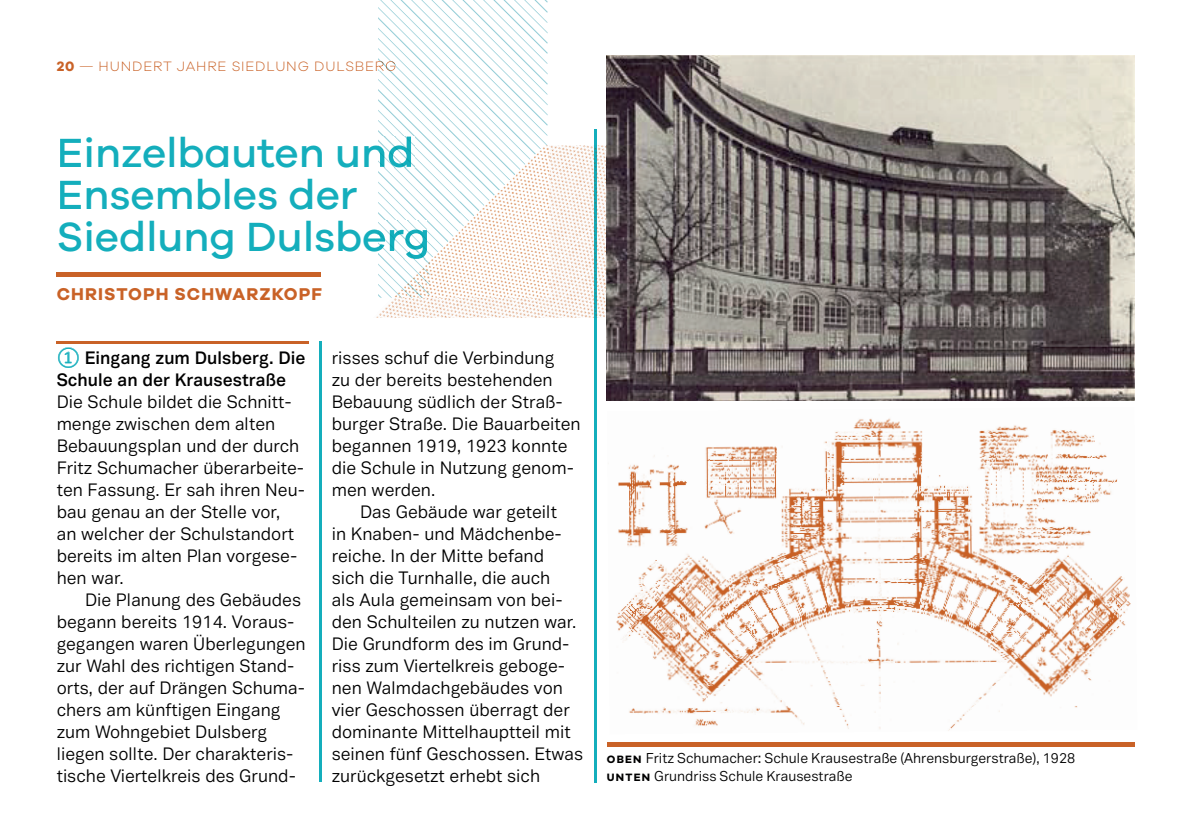
<style>
.page{position:relative;width:1191px;height:840px;background:#fff}
.page>*{position:absolute;margin:0;border:0;box-sizing:border-box;transform-origin:0 0}
.t1{font:500 42px/42px "Galano Grotesque";color:#14aebc}
.t2{font:17.6px/22px "Vaud";color:#000001}
.t3{font:600 17.6px/22px "Vaud";color:#000001}
.t4{font:700 17.6px "Galano Grotesque";letter-spacing:.06em;color:#c96227}
.t5{font:14px/18px "Vaud";color:#000001}
.t6{font:300 14px "Galano Grotesque";letter-spacing:.06em;color:#c96227}
.s1{font-weight:700}
.s2{font-family:"Calibri";font-weight:400;color:#14aebc}
.s3{font-family:"Galano Grotesque";font-weight:700;font-size:11px}
</style>
<div class="page">
<hr style="left:594px;top:129px;width:2px;height:652px;background:#14aebc">
<hr style="left:319px;top:341px;width:2px;height:440px;background:#14aebc">
<img style="left:616px;top:418px;width:515px;height:313px">
<img style="left:377px;top:145px;width:230px;height:172px">
<img style="left:594px;top:145px;width:2px;height:172px">
<img style="left:378px;top:0;width:170px;height:297px">
<img style="left:378px;top:61px;width:17px;height:10px">
<img style="left:392px;top:145px;width:158px;height:152px">
<img style="left:607px;top:55px;width:527px;height:345px">
<hr style="left:57px;top:341px;width:252px;height:3px;background:#c96227">
<svg style="left:58px;top:347px;width:21px;height:21px"></svg>
<hr style="left:57px;top:273px;width:264px;height:4px;background:#c96227">
<img style="left:378px;top:136px;width:36px;height:31px">
<img style="left:378px;top:220px;width:49px;height:39px">
<hr style="left:607px;top:742px;width:527px;height:4px;background:#c96227">
<p class="t6" style="left:57px;top:58px;width:341px"><span class="s1">20</span> — HUNDERT JAHRE SIEDLUNG DULSBERG</p>
<h1 class="t1" style="left:57px;top:130px;width:375px">Einzelbauten und<br>Ensembles der<br>Siedlung Dulsberg</h1>
<p class="t4" style="left:57px;top:283px;width:267px">CHRISTOPH SCHWARZKOPF</p>
<p class="t3" style="left:57px;top:346px;width:250px"><span class="s2">①</span> Eingang zum Dulsberg. Die<br>Schule an der Krausestraße</p>
<p class="t2" style="left:57px;top:390px;width:250px">Die Schule bildet die Schnitt&shy;menge zwischen dem alten<br>Bebauungsplan und der durch<br>Fritz Schumacher überarbeite&shy;ten Fassung. Er sah ihren Neu&shy;bau genau an der Stelle vor,<br>an welcher der Schulstandort bereits im alten Plan vorgese&shy;hen war.</p>
<p class="t2" style="left:57px;top:588px;width:250px;text-indent:28px">Die Planung des Gebäudes begann bereits 1914. Voraus&shy;gegangen waren Überlegungen zur Wahl des richtigen Stand&shy;orts, der auf Drängen Schuma&shy;chers am künftigen Eingang zum Wohngebiet Dulsberg liegen sollte. Der charakteris&shy;tische Viertelkreis des Grund-</p>
<p class="t2" style="left:332px;top:346px;width:250px">risses schuf die Verbindung<br>zu der bereits bestehenden<br>Bebauung südlich der Straß&shy;burger Straße. Die Bauarbeiten begannen 1919, 1923 konnte die Schule in Nutzung genom&shy;men werden.</p>
<p class="t2" style="left:332px;top:500px;width:253px;text-indent:28px">Das Gebäude war geteilt<br>in Knaben- und Mädchenbe&shy;reiche. In der Mitte befand<br>sich die Turnhalle, die auch<br>als Aula gemeinsam von bei&shy;den Schulteilen zu nutzen war.<br>Die Grundform des im Grund&shy;riss zum Viertelkreis geboge&shy;nen Walmdachgebäudes von vier Geschossen überragt der dominante Mittelhauptteil mit seinen fünf Geschossen. Etwas zurückgesetzt erhebt sich</p>
<p class="t5" style="left:607px;top:749px;width:470px"><span class="s3">OBEN</span> Fritz Schumacher: Schule Krausestraße (Ahrensburgerstraße), 1928<br><span class="s3">UNTEN</span> Grundriss Schule Krausestraße</p>
</div>
